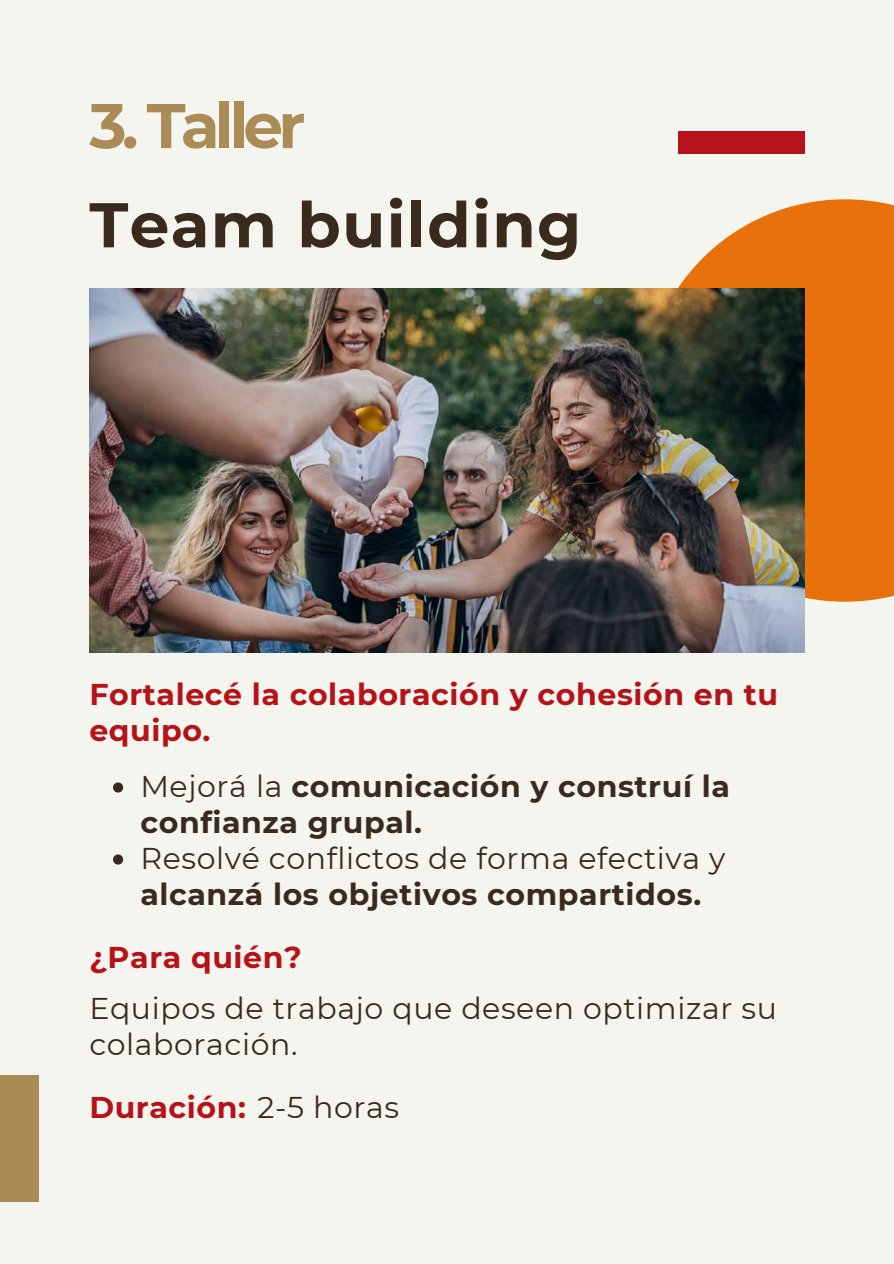
<style>
.page{position:relative;width:894px;height:1264px;background:#fff}
.page>*{position:absolute;margin:0;border:0;box-sizing:border-box;transform-origin:0 0}
.t1{font:700 63px "Montserrat";letter-spacing:.02em;color:#3a2a1e}
.t2{font:700 63px "Montserrat";letter-spacing:-.075em;color:#ab8b56}
.t3{font:30px/36px "Montserrat";letter-spacing:.02em;color:#3a2a1e}
.t4{font:700 30px/36px "Montserrat";letter-spacing:.02em;color:#3a2a1e}
.t5{font:700 30px/36px "Montserrat";letter-spacing:.02em;color:#b61219}
.s1{font-weight:400}
.s2{font-weight:400;color:#3a2a1e}
</style>
<div class="page">
<div style="left:0;top:0;width:893px;height:1263px;background:#f5f5ef"></div>
<div style="left:0;top:1074px;width:39px;height:127px;background:#ab8b56"></div>
<div style="left:677px;top:131px;width:127px;height:22px;background:#b61219"></div>
<svg style="left:643px;top:199px;width:250px;height:402px;fill:#e9710b"></svg>
<img style="left:89px;top:289px;width:715px;height:363px">
<svg style="left:113px;top:782px;width:10px;height:10px"></svg>
<svg style="left:113px;top:854px;width:10px;height:10px"></svg>
<h1 class="t2" style="left:89px;top:87px;width:217px">3. Taller</h1>
<h1 class="t1" style="left:89px;top:186px;width:493px">Team building</h1>
<p class="t5" style="left:89px;top:676px;width:690px">Fortalecé la colaboración y cohesión en tu equipo.</p>
<p class="t4" style="left:140px;top:768px;width:591px"><span class="s1">Mejorá la</span> comunicación y construí la confianza grupal.</p>
<p class="t3" style="left:140px;top:840px;width:586px">Resolvé conflictos de forma efectiva y</p>
<p class="t4" style="left:140px;top:876px;width:562px">alcanzá los objetivos compartidos.</p>
<p class="t5" style="left:89px;top:939px;width:214px">¿Para quién?</p>
<p class="t3" style="left:89px;top:990px;width:688px">Equipos de trabajo que deseen optimizar su colaboración.</p>
<p class="t5" style="left:89px;top:1089px;width:311px">Duración: <span class="s2">2-5 horas</span></p>
</div>
